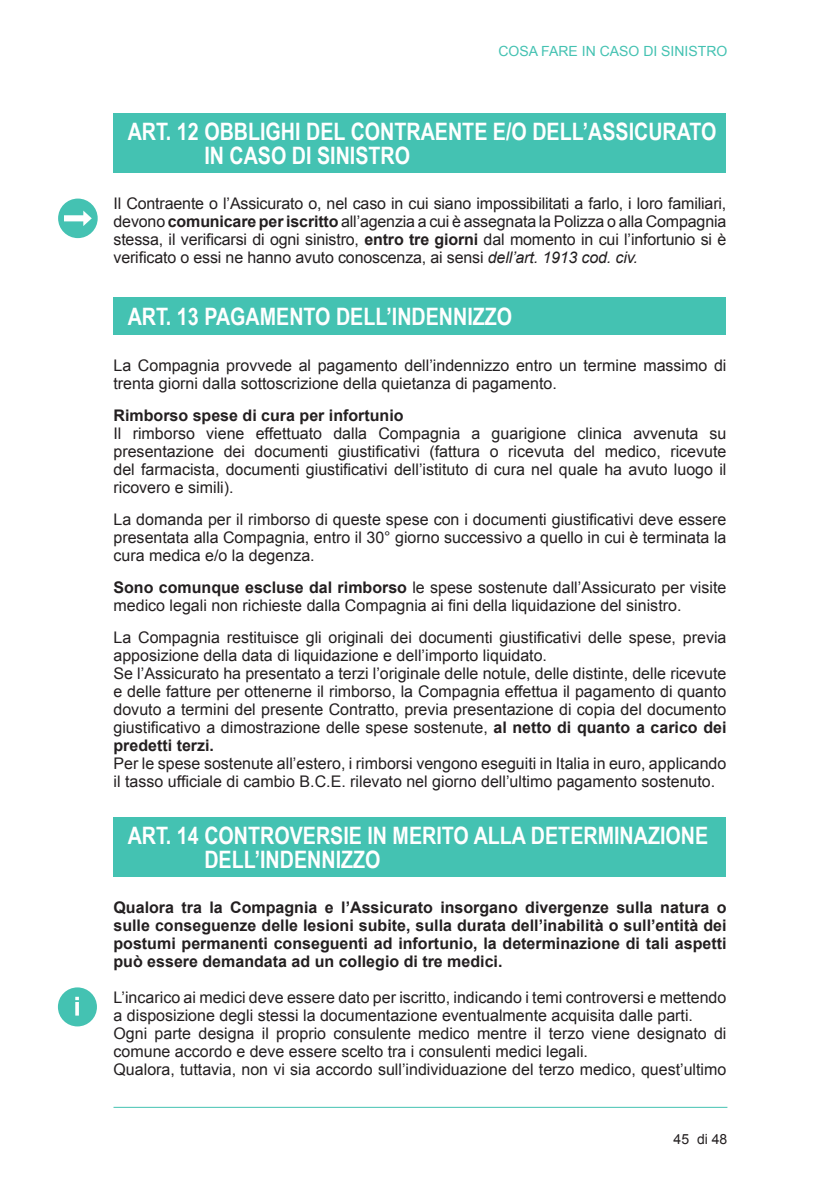
<style>
.page{position:relative;width:840px;height:1191px;background:#fff}
.page>*{position:absolute;margin:0;border:0;box-sizing:border-box;transform-origin:0 0}
.t1{font:700 24px/24px "Arial Narrow";color:#fff}
.t2{font:16px/18px "Arial";color:#231f20}
.t3{font:700 16px/18px "Arial";color:#231f20;text-align:justify}
.t4{font:14px "Arial";color:#44c2b2}
.t5{font:14px "Arial";color:#231f20}
.s1{font-weight:700}
.s2{font-style:italic}
</style>
<div class="page">
<hr style="left:113px;top:1106px;width:614px;height:1px;background:#44c2b2">
<div style="left:113px;top:113px;width:613px;height:59px;background:#44c2b2"></div>
<div style="left:113px;top:297px;width:613px;height:38px;background:#44c2b2"></div>
<div style="left:113px;top:817px;width:613px;height:59px;background:#44c2b2"></div>
<div style="left:58px;top:198px;width:40px;height:40px;background:#44c2b2;border-radius:50%"></div>
<svg style="left:64px;top:210px;width:28px;height:16px"></svg>
<div style="left:58px;top:987px;width:39px;height:39px;background:#44c2b2;border-radius:50%"></div>
<svg style="left:75px;top:996px;width:4px;height:4px"></svg>
<svg style="left:75px;top:1002px;width:4px;height:13px"></svg>
<p class="t4" style="left:498px;top:42px;width:230px">COSA FARE IN CASO DI SINISTRO</p>
<h1 class="t1" style="left:204px;top:118px;width:513px;text-indent:-77px">ART. 12 OBBLIGHI DEL CONTRAENTE E/O DELL’ASSICURATO<br>IN CASO DI SINISTRO</h1>
<p class="t2" style="left:113px;top:195px;width:614px;text-align:justify">Il Contraente o l’Assicurato o, nel caso in cui siano impossibilitati a farlo, i loro familiari, devono <span class="s1">comunicare per iscritto</span> all’agenzia a cui è assegnata la Polizza o alla Compagnia stessa, il verificarsi di ogni sinistro, <span class="s1">entro tre giorni</span> dal momento in cui l’infortunio si è verificato o essi ne hanno avuto conoscenza, ai sensi <span class="s2">dell’art. 1913 cod. civ.</span></p>
<h1 class="t1" style="left:128px;top:303px;width:386px">ART. 13 PAGAMENTO DELL’INDENNIZZO</h1>
<p class="t2" style="left:113px;top:357px;width:614px">La Compagnia provvede al pagamento dell’indennizzo entro un termine massimo di trenta giorni dalla sottoscrizione della quietanza di pagamento.</p>
<p class="t3" style="left:113px;top:407px;width:291px">Rimborso spese di cura per infortunio</p>
<p class="t2" style="left:113px;top:425px;width:614px;text-align:justify">Il rimborso viene effettuato dalla Compagnia a guarigione clinica avvenuta su presentazione dei documenti giustificativi (fattura o ricevuta del medico, ricevute del farmacista, documenti giustificativi dell’istituto di cura nel quale ha avuto luogo il ricovero e simili).</p>
<p class="t2" style="left:113px;top:511px;width:614px;text-align:justify">La domanda per il rimborso di queste spese con i documenti giustificativi deve essere presentata alla Compagnia, entro il 30° giorno successivo a quello in cui è terminata la cura medica e/o la degenza.</p>
<p class="t2" style="left:113px;top:579px;width:614px"><span class="s1">Sono comunque escluse dal rimborso</span> le spese sostenute dall’Assicurato per visite medico legali non richieste dalla Compagnia ai fini della liquidazione del sinistro.</p>
<p class="t2" style="left:113px;top:629px;width:614px">La Compagnia restituisce gli originali dei documenti giustificativi delle spese, previa apposizione della data di liquidazione e dell’importo liquidato.<br>Se l’Assicurato ha presentato a terzi l’originale delle notule, delle distinte, delle ricevute e delle fatture per ottenerne il rimborso, la Compagnia effettua il pagamento di quanto dovuto a termini del presente Contratto, previa presentazione di copia del documento giustificativo a dimostrazione delle spese sostenute, <span class="s1">al netto di quanto a carico dei predetti terzi.</span></p>
<p class="t2" style="left:113px;top:755px;width:614px">Per le spese sostenute all’estero, i rimborsi vengono eseguiti in Italia in euro, applicando il tasso ufficiale di cambio B.C.E. rilevato nel giorno dell’ultimo pagamento sostenuto.</p>
<h1 class="t1" style="left:204px;top:822px;width:505px;text-indent:-77px">ART. 14 CONTROVERSIE IN MERITO ALLA DETERMINAZIONE<br>DELL’INDENNIZZO</h1>
<p class="t3" style="left:113px;top:899px;width:614px">Qualora tra la Compagnia e l’Assicurato insorgano divergenze sulla natura o sulle conseguenze delle lesioni subite, sulla durata dell’inabilità o sull’entità dei postumi permanenti conseguenti ad infortunio, la determinazione di tali aspetti può essere demandata ad un collegio di tre medici.</p>
<p class="t2" style="left:113px;top:989px;width:614px">L’incarico ai medici deve essere dato per iscritto, indicando i temi controversi e mettendo a disposizione degli stessi la documentazione eventualmente acquisita dalle parti.<br>Ogni parte designa il proprio consulente medico mentre il terzo viene designato di comune accordo e deve essere scelto tra i consulenti medici legali.<br>Qualora, tuttavia, non vi sia accordo sull’individuazione del terzo medico, quest’ultimo</p>
<p class="t5" style="left:673px;top:1130px;width:55px">45 di 48</p>
</div>
